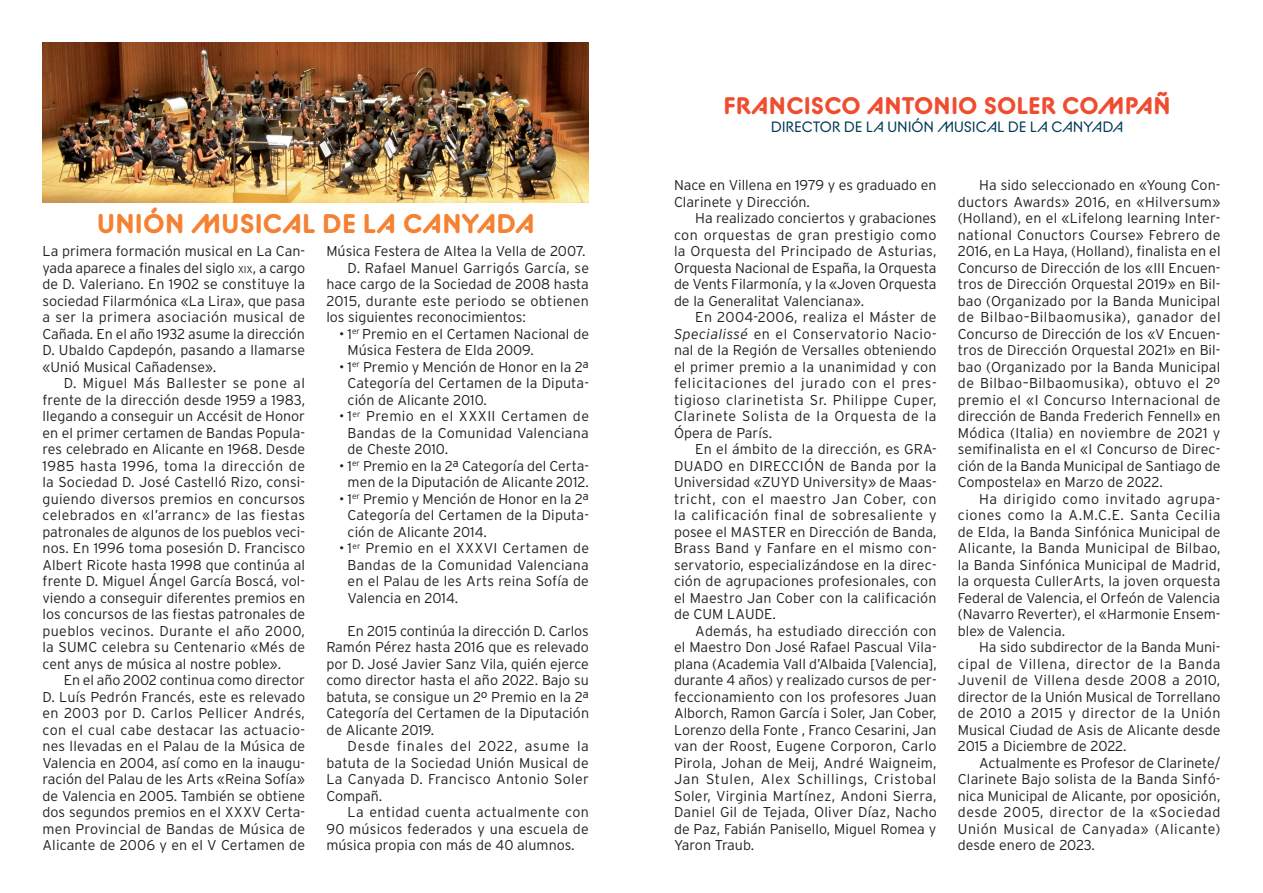
<style>
.page{position:relative;width:1263px;height:893px;background:#fff}
.page>*{position:absolute;margin:0;border:0;box-sizing:border-box;transform-origin:0 0}
.t1{font:700 27px "BC Alphapipe RB";letter-spacing:.02em;color:#f48232}
.t2{font:700 24px "BC Alphapipe RB";letter-spacing:.02em;color:#ef4d2f}
.t3{font:15px "BC Alphapipe RB";letter-spacing:.015em;color:#013954}
.t4{font:300 14.25px/16.5px "Interstate";color:#231f20;text-align:justify}
.s1{font-size:10.05px}
.s2{font-style:italic}
</style>
<div class="page">
<img style="left:43px;top:43px;width:546px;height:159px">
<p class="t1" style="left:97px;top:206px;width:439px">UNIÓN MUSICAL DE LA CANYADA</p>
<p class="t4" style="left:43px;top:243px;width:264px">La primera formación musical en La Can&shy;yada aparece a finales del siglo <span class="s1">xix</span>, a cargo de D. Valeriano. En 1902 se constituye la sociedad Filarmónica «La Lira», que pasa a ser la primera asociación musical de Cañada. En el año 1932 asume la dirección D. Ubaldo Capdepón, pasando a llamarse «Unió Musical Cañadense».</p>
<p class="t4" style="left:43px;top:375px;width:264px;text-indent:21px">D. Miguel Más Ballester se pone al frente de la dirección desde 1959 a 1983, llegando a conseguir un Accésit de Honor en el primer certamen de Bandas Popula&shy;res celebrado en Alicante en 1968. Desde 1985 hasta 1996, toma la dirección de la Sociedad D. José Castelló Rizo, consi&shy;guiendo diversos premios en concursos celebrados en «l’arranc» de las fiestas patronales de algunos de los pueblos veci&shy;nos. En 1996 toma posesión D. Francisco Albert Ricote hasta 1998 que continúa al frente D. Miguel Ángel García Boscá, vol&shy;viendo a conseguir diferentes premios en los concursos de las fiestas patronales de pueblos vecinos. Durante el año 2000, la SUMC celebra su Centenario «Més de cent anys de música al nostre poble».</p>
<p class="t4" style="left:43px;top:672px;width:264px;text-indent:21px">En el año 2002 continua como director D. Luís Pedrón Francés, este es relevado en 2003 por D. Carlos Pellicer Andrés, con el cual cabe destacar las actuacio&shy;nes llevadas en el Palau de la Música de Valencia en 2004, así como en la inaugu&shy;ración del Palau de les Arts «Reina Sofía» de Valencia en 2005. También se obtiene dos segundos premios en el XXXV Certa&shy;men Provincial de Bandas de Música de Alicante de 2006 y en el V Certamen de</p>
<p class="t4" style="left:326px;top:243px;width:261px">Música Festera de Altea la Vella de 2007.</p>
<p class="t4" style="left:326px;top:260px;width:264px;text-indent:21px">D. Rafael Manuel Garrigós García, se hace cargo de la Sociedad de 2008 hasta 2015, durante este periodo se obtienen los siguientes reconocimientos:</p>
<p class="t4" style="left:348px;top:326px;width:243px;text-indent:-9px">• 1<sup>er</sup> Premio en el Certamen Nacional de<br>Música Festera de Elda 2009.</p>
<p class="t4" style="left:348px;top:359px;width:243px;text-indent:-9px">• 1<sup>er</sup> Premio y Mención de Honor en la 2ª Categoría del Certamen de la Diputa&shy;ción de Alicante 2010.</p>
<p class="t4" style="left:348px;top:408px;width:243px;text-indent:-9px">• 1<sup>er</sup> Premio en el XXXII Certamen de Bandas de la Comunidad Valenciana de Cheste 2010.</p>
<p class="t4" style="left:339px;top:458px;width:251px;text-align:center">• 1<sup>er</sup> Premio en la 2ª Categoría del Certa&shy;men de la Diputación de Alicante 2012.</p>
<p class="t4" style="left:348px;top:491px;width:243px;text-indent:-9px">• 1<sup>er</sup> Premio y Mención de Honor en la 2ª Categoría del Certamen de la Diputa&shy;ción de Alicante 2014.</p>
<p class="t4" style="left:348px;top:540px;width:243px;text-indent:-9px">• 1<sup>er</sup> Premio en el XXXVI Certamen de Bandas de la Comunidad Valenciana en el Palau de les Arts reina Sofía de Valencia en 2014.</p>
<p class="t4" style="left:326px;top:623px;width:264px;text-indent:21px">En 2015 continúa la dirección D. Carlos Ramón Pérez hasta 2016 que es relevado por D. José Javier Sanz Vila, quién ejerce como director hasta el año 2022. Bajo su batuta, se consigue un 2º Premio en la 2ª Categoría del Certamen de la Diputación de Alicante 2019.</p>
<p class="t4" style="left:326px;top:738px;width:264px;text-indent:21px">Desde finales del 2022, asume la batuta de la Sociedad Unión Musical de La Canyada D. Francisco Antonio Soler Compañ.</p>
<p class="t4" style="left:326px;top:804px;width:264px;text-indent:21px">La entidad cuenta actualmente con 90 músicos federados y una escuela de música propia con más de 40 alumnos.</p>
<p class="t2" style="left:724px;top:90px;width:448px">FRANCISCO ANTONIO SOLER COMPAÑ</p>
<p class="t3" style="left:771px;top:117px;width:354px">DIRECTOR DE LA UNIÓN MUSICAL DE LA CANYADA</p>
<p class="t4" style="left:674px;top:177px;width:264px">Nace en Villena en 1979 y es graduado en<br>Clarinete y Dirección.</p>
<p class="t4" style="left:674px;top:210px;width:264px;text-indent:21px">Ha realizado conciertos y grabaciones con orquestas de gran prestigio como la Orquesta del Principado de Asturias, Orquesta Nacional de España, la Orquesta de Vents Filarmonía, y la «Joven Orquesta de la Generalitat Valenciana».</p>
<p class="t4" style="left:674px;top:309px;width:264px;text-indent:21px">En 2004-2006, realiza el Máster de <span class="s2">Specialissé</span> en el Conservatorio Nacio&shy;nal de la Región de Versalles obteniendo el primer premio a la unanimidad y con felicitaciones del jurado con el pres&shy;tigioso clarinetista Sr. Philippe Cuper, Clarinete Solista de la Orquesta de la Ópera de París.</p>
<p class="t4" style="left:674px;top:441px;width:264px;text-indent:21px">En el ámbito de la dirección, es GRA-DUADO en DIRECCIÓN de Banda por la Universidad «ZUYD University» de Maas&shy;tricht, con el maestro Jan Cober, con la calificación final de sobresaliente y posee el MASTER en Dirección de Banda, Brass Band y Fanfare en el mismo con&shy;servatorio, especializándose en la direc&shy;ción de agrupaciones profesionales, con el Maestro Jan Cober con la calificación de CUM LAUDE.</p>
<p class="t4" style="left:674px;top:623px;width:264px;text-indent:21px">Además, ha estudiado dirección con el Maestro Don José Rafael Pascual Vila&shy;plana (Academia Vall d’Albaida [Valencia], durante 4 años) y realizado cursos de per&shy;feccionamiento con los profesores Juan Alborch, Ramon García i Soler, Jan Cober, Lorenzo della Fonte , Franco Cesarini, Jan van der Roost, Eugene Corporon, Carlo Pirola, Johan de Meij, André Waigneim, Jan Stulen, Alex Schillings, Cristobal Soler, Virginia Martínez, Andoni Sierra, Daniel Gil de Tejada, Oliver Díaz, Nacho de Paz, Fabián Panisello, Miguel Romea y Yaron Traub.</p>
<p class="t4" style="left:958px;top:177px;width:264px;text-indent:21px">Ha sido seleccionado en «Young Con&shy;ductors Awards» 2016, en «Hilversum» (Holland), en el «Lifelong learning Inter&shy;national Conuctors Course» Febrero de 2016, en La Haya, (Holland), finalista en el Concurso de Dirección de los «III Encuen&shy;tros de Dirección Orquestal 2019» en Bil&shy;bao (Organizado por la Banda Municipal de Bilbao–Bilbaomusika), ganador del Concurso de Dirección de los «V Encuen&shy;tros de Dirección Orquestal 2021» en Bil&shy;bao (Organizado por la Banda Municipal de Bilbao–Bilbaomusika), obtuvo el 2º premio el «I Concurso Internacional de dirección de Banda Frederich Fennell» en Módica (Italia) en noviembre de 2021 y semifinalista en el «I Concurso de Direc&shy;ción de la Banda Municipal de Santiago de Compostela» en Marzo de 2022.</p>
<p class="t4" style="left:958px;top:491px;width:264px;text-indent:21px">Ha dirigido como invitado agrupa&shy;ciones como la A.M.C.E. Santa Cecilia de Elda, la Banda Sinfónica Municipal de Alicante, la Banda Municipal de Bilbao, la Banda Sinfónica Municipal de Madrid, la orquesta CullerArts, la joven orquesta Federal de Valencia, el Orfeón de Valencia (Navarro Reverter), el «Harmonie Ensem&shy;ble» de Valencia.</p>
<p class="t4" style="left:958px;top:639px;width:264px;text-indent:21px">Ha sido subdirector de la Banda Muni&shy;cipal de Villena, director de la Banda Juvenil de Villena desde 2008 a 2010, director de la Unión Musical de Torrellano de 2010 a 2015 y director de la Unión Musical Ciudad de Asis de Alicante desde 2015 a Diciembre de 2022.</p>
<p class="t4" style="left:958px;top:755px;width:264px;text-indent:21px">Actualmente es Profesor de Clarinete/ Clarinete Bajo solista de la Banda Sinfó&shy;nica Municipal de Alicante, por oposición, desde 2005, director de la «Sociedad Unión Musical de Canyada» (Alicante) desde enero de 2023.</p>
</div>
